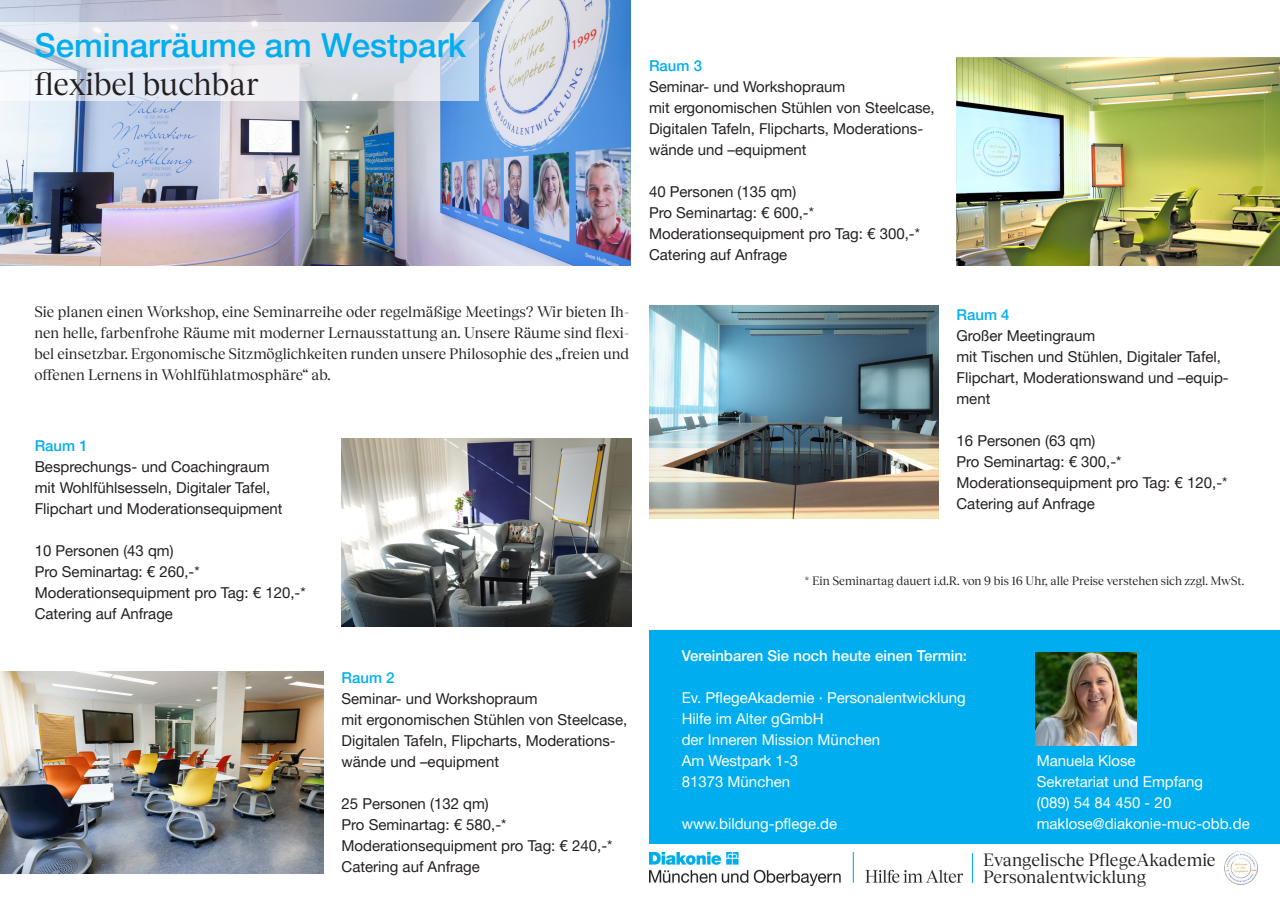
<style>
.page{position:relative;width:1280px;height:910px;background:#fff}
.page>*{position:absolute;margin:0;border:0;box-sizing:border-box;transform-origin:0 0}
.t1{font:500 33px "Helvetica Neue LT Pro";color:#00aeef}
.t2{font:31.5px "Tobias";color:#231f20}
.t3{font:17.55px "Tobias";letter-spacing:-.005em;color:#231f20}
.t4{font:15px/21px "Helvetica Neue LT Pro";color:#231f20}
.t5{font:15px/21px "Tobias";color:#231f20;text-align:justify}
.t6{font:15px "Helvetica Neue LT Pro";color:#fff}
.t7{font:500 15px "Helvetica Neue LT Pro";color:#fff}
.t8{font:500 15px "Helvetica Neue LT Pro";color:#00aeef}
.t9{font:12px "Tobias";color:#231f20}
</style>
<div class="page">
<div style="left:649px;top:630px;width:630px;height:214px;background:#00aeef"></div>
<img style="left:0;top:0;width:631px;height:266px">
<img style="left:342px;top:438px;width:289px;height:188px">
<img style="left:649px;top:306px;width:289px;height:213px">
<img style="left:0;top:672px;width:324px;height:202px">
<img style="left:956px;top:57px;width:324px;height:209px">
<svg style="left:0;top:22px;width:478px;height:79px;background:#e0e3ec"></svg>
<img style="left:1036px;top:652px;width:101px;height:93px">
<img style="left:1224px;top:851px;width:34px;height:34px">
<img style="left:650px;top:852px;width:312px;height:34px">
<hr style="left:972px;top:853px;width:1px;height:30px;background:#00aeef">
<p class="t1" style="left:34px;top:26px;width:433px">Seminarräume am Westpark</p>
<p class="t2" style="left:34px;top:59px;width:225px">flexibel buchbar</p>
<p class="t5" style="left:34px;top:300px;width:596px">Sie planen einen Workshop, eine Seminarreihe oder regelmäßige Meetings? Wir bieten Ih&shy;nen helle, farbenfrohe Räume mit moderner Lernausstattung an. Unsere Räume sind flexi&shy;bel einsetzbar. Ergonomische Sitzmöglichkeiten runden unsere Philosophie des „freien und offenen Lernens in Wohlfühlatmosphäre“ ab.</p>
<p class="t8" style="left:35px;top:437px;width:55px">Raum 1</p>
<p class="t4" style="left:35px;top:456px;width:236px">Besprechungs- und Coachingraum</p>
<p class="t4" style="left:35px;top:477px;width:237px">mit Wohlfühlsesseln, Digitaler Tafel,</p>
<p class="t4" style="left:35px;top:498px;width:249px">Flipchart und Moderationsequipment</p>
<p class="t4" style="left:35px;top:540px;width:140px">10 Personen (43 qm)</p>
<p class="t4" style="left:35px;top:561px;width:167px">Pro Seminartag: € 260,-*</p>
<p class="t4" style="left:35px;top:582px;width:272px">Moderationsequipment pro Tag: € 120,-*</p>
<p class="t4" style="left:35px;top:603px;width:140px">Catering auf Anfrage</p>
<p class="t8" style="left:341px;top:669px;width:55px">Raum 2</p>
<p class="t4" style="left:341px;top:688px;width:198px">Seminar- und Workshopraum</p>
<p class="t4" style="left:341px;top:709px;width:287px">mit ergonomischen Stühlen von Steelcase,<br>Digitalen Tafeln, Flipcharts, Moderations&shy;wände und –equipment</p>
<p class="t4" style="left:341px;top:793px;width:149px">25 Personen (132 qm)</p>
<p class="t4" style="left:341px;top:814px;width:167px">Pro Seminartag: € 580,-*</p>
<p class="t4" style="left:341px;top:835px;width:272px">Moderationsequipment pro Tag: € 240,-*</p>
<p class="t4" style="left:341px;top:856px;width:140px">Catering auf Anfrage</p>
<p class="t8" style="left:649px;top:57px;width:55px">Raum 3</p>
<p class="t4" style="left:649px;top:76px;width:198px">Seminar- und Workshopraum</p>
<p class="t4" style="left:649px;top:97px;width:287px">mit ergonomischen Stühlen von Steelcase,<br>Digitalen Tafeln, Flipcharts, Moderations&shy;wände und –equipment</p>
<p class="t4" style="left:649px;top:181px;width:149px">40 Personen (135 qm)</p>
<p class="t4" style="left:649px;top:202px;width:167px">Pro Seminartag: € 600,-*</p>
<p class="t4" style="left:649px;top:223px;width:272px">Moderationsequipment pro Tag: € 300,-*</p>
<p class="t4" style="left:649px;top:244px;width:140px">Catering auf Anfrage</p>
<p class="t8" style="left:956px;top:305px;width:55px">Raum 4</p>
<p class="t4" style="left:956px;top:324px;width:140px">Großer Meetingraum</p>
<p class="t4" style="left:956px;top:345px;width:274px">mit Tischen und Stühlen, Digitaler Tafel,<br>Flipchart, Moderationswand und –equip&shy;ment</p>
<p class="t4" style="left:956px;top:429px;width:140px">16 Personen (63 qm)</p>
<p class="t4" style="left:956px;top:450px;width:167px">Pro Seminartag: € 300,-*</p>
<p class="t4" style="left:956px;top:471px;width:272px">Moderationsequipment pro Tag: € 120,-*</p>
<p class="t4" style="left:956px;top:492px;width:140px">Catering auf Anfrage</p>
<p class="t9" style="left:804px;top:571px;width:441px">* Ein Seminartag dauert i.d.R. von 9 bis 16 Uhr, alle Preise verstehen sich zzgl. MwSt.</p>
<p class="t7" style="left:682px;top:646px;width:287px">Vereinbaren Sie noch heute einen Termin:</p>
<p class="t6" style="left:682px;top:688px;width:286px">Ev. PflegeAkademie ∙ Personalentwicklung</p>
<p class="t6" style="left:682px;top:709px;width:143px">Hilfe im Alter gGmbH</p>
<p class="t6" style="left:682px;top:730px;width:200px">der Inneren Mission München</p>
<p class="t6" style="left:682px;top:751px;width:118px">Am Westpark 1-3</p>
<p class="t6" style="left:682px;top:772px;width:110px">81373 München</p>
<p class="t6" style="left:682px;top:814px;width:157px">www.bildung-pflege.de</p>
<p class="t6" style="left:1037px;top:751px;width:100px">Manuela Klose</p>
<p class="t6" style="left:1037px;top:772px;width:168px">Sekretariat und Empfang</p>
<p class="t6" style="left:1037px;top:793px;width:136px">(089) 54 84 450 - 20</p>
<p class="t6" style="left:1037px;top:814px;width:214px">maklose@diakonie-muc-obb.de</p>
<p class="t3" style="left:983px;top:846px;width:234px">Evangelische PflegeAkademie</p>
<p class="t3" style="left:983px;top:863px;width:164px">Personalentwicklung</p>
</div>
